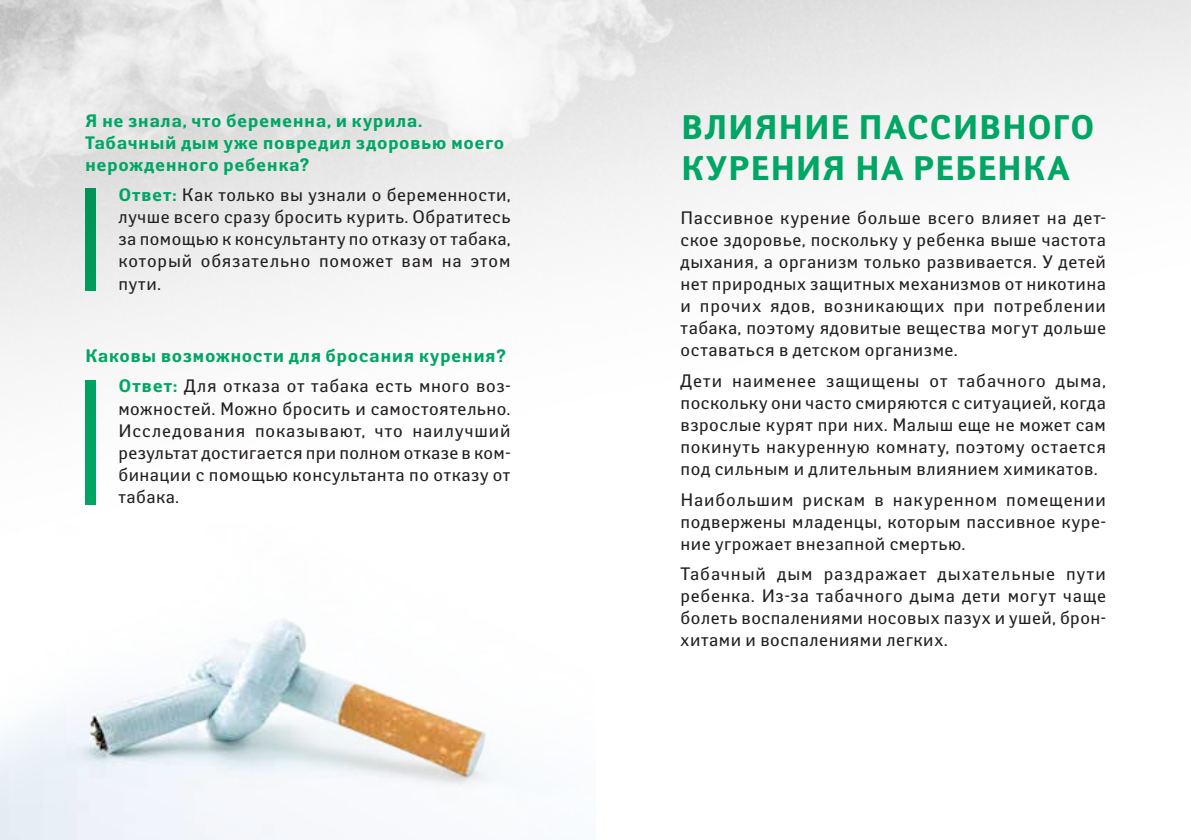
<style>
.page{position:relative;width:1191px;height:840px;background:#fff}
.page>*{position:absolute;margin:0;border:0;box-sizing:border-box;transform-origin:0 0}
.t1{font:700 34px/40.8px "Yanus";letter-spacing:.005em;color:#00a664}
.t2{font:18px/22px "Yanus";letter-spacing:.03em;color:#231f20;text-align:justify}
.t3{font:700 18px/22px "Yanus";letter-spacing:.03em;color:#00a664}
.s1{font-weight:700;color:#00a664}
.s2{font-weight:400;color:#231f20}
</style>
<div class="page">
<img style="left:0;top:0;width:1191px;height:365px">
<div style="left:85px;top:188px;width:11px;height:102px;background:#00975b"></div>
<div style="left:85px;top:380px;width:11px;height:125px;background:#00a664"></div>
<img style="left:0;top:619px;width:495px;height:220px">
<p class="t3" style="left:85px;top:110px;width:421px">Я не знала, что беременна, и курила.<br>Табачный дым уже повредил здоровью моего нерожденного ребенка?</p>
<p class="t2" style="left:118px;top:184px;width:393px"><span class="s1">Ответ:</span> Как только вы узнали о беременности, лучше всего сразу бросить курить. Обратитесь за помощью к консультанту по отказу от табака, который обязательно поможет вам на этом пути.</p>
<p class="t3" style="left:85px;top:341px;width:427px;line-height:30.6px;text-align:right">Каковы возможности для бросания курения?<br>Ответ: <span class="s2">Для отказа от табака есть много воз-</span></p>
<p class="t2" style="left:118px;top:397px;width:393px">можностей. Можно бросить и самостоятельно.<br>Исследования показывают, что наилучший результат достигается при полном отказе в ком&shy;бинации с помощью консультанта по отказу от табака.</p>
<h1 class="t1" style="left:680px;top:108px;width:415px">ВЛИЯНИЕ ПАССИВНОГО<br>КУРЕНИЯ НА РЕБЕНКА</h1>
<p class="t2" style="left:680px;top:207px;width:427px">Пассивное курение больше всего влияет на дет&shy;ское здоровье, поскольку у ребенка выше частота дыхания, а организм только развивается. У детей нет природных защитных механизмов от никотина и прочих ядов, возникающих при потреблении табака, поэтому ядовитые вещества могут дольше оставаться в детском организме.</p>
<p class="t2" style="left:680px;top:369px;width:427px">Дети наименее защищены от табачного дыма, поскольку они часто смиряются с ситуацией, когда взрослые курят при них. Малыш еще не может сам покинуть накуренную комнату, поэтому остается под сильным и длительным влиянием химикатов.</p>
<p class="t2" style="left:680px;top:488px;width:427px">Наибольшим рискам в накуренном помещении подвержены младенцы, которым пассивное куре&shy;ние угрожает внезапной смертью.</p>
<p class="t2" style="left:680px;top:562px;width:427px">Табачный дым раздражает дыхательные пути ребенка. Из-за табачного дыма дети могут чаще болеть воспалениями носовых пазух и ушей, брон&shy;хитами и воспалениями легких.</p>
</div>
